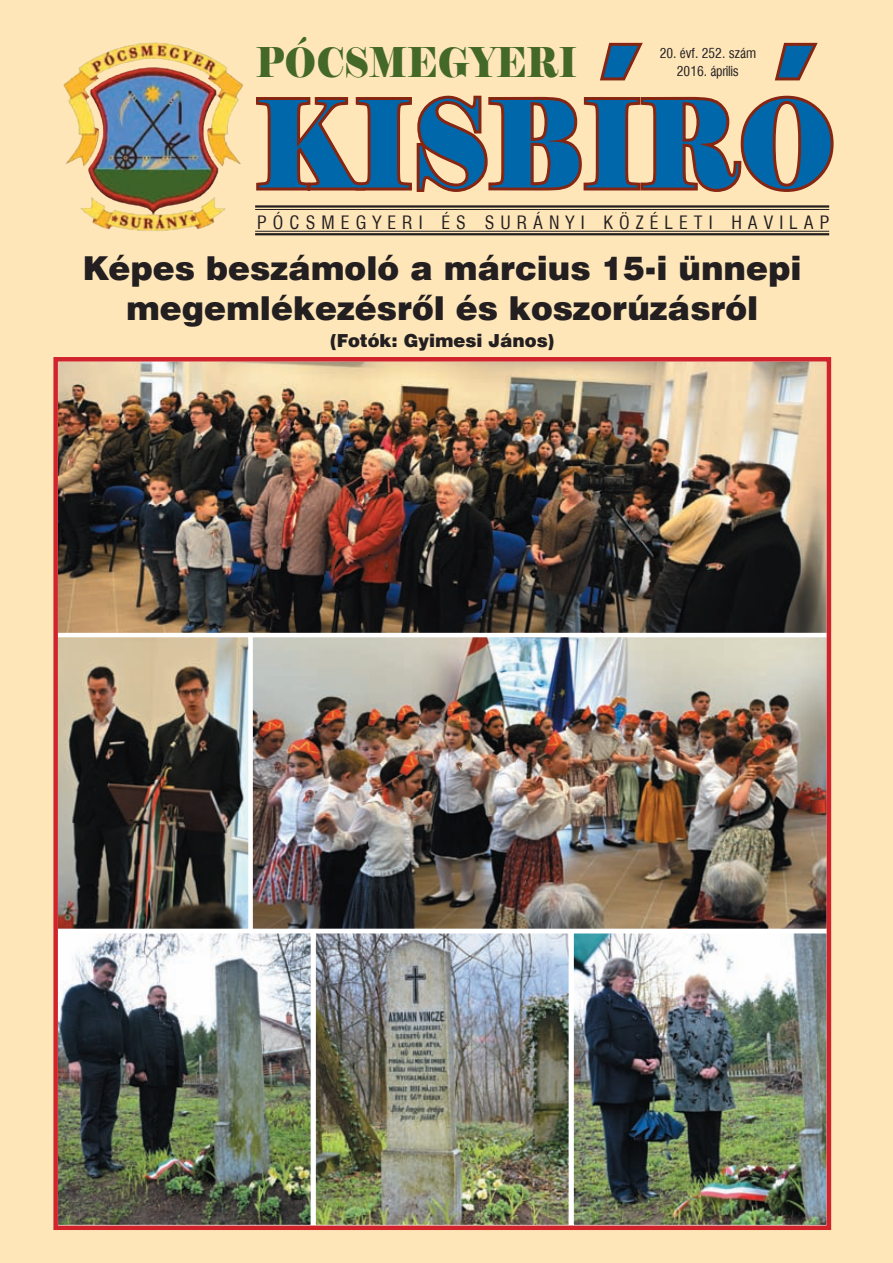
<style>
.page{position:relative;width:893px;height:1263px;background:#fee6b9}
.page>*{position:absolute;margin:0;border:0;box-sizing:border-box;transform-origin:0 0}
.t1{font:120px "Elephant";color:#0067aa;scale:.89 1}
.t2{font:40.8px "Elephant";color:#436828;scale:.86 1}
.t3{font:900 33px/39.6px "H Swiss 721";color:#231f20;text-align:center}
.t4{font:condensed 18px "H Swiss 721";letter-spacing:.335em;color:#231f20}
.t5{font:900 18px "H Swiss 721";color:#231f20}
.t6{font:condensed 13.5px/18px "H Swiss 721";color:#231f20;text-align:center}
</style>
<div class="page">
<img style="left:63px;top:42px;width:180px;height:189px">
<svg style="left:256px;top:95px;width:578px;height:97px"></svg>
<svg style="left:774px;top:42px;width:44px;height:39px"></svg>
<hr style="left:255px;top:205px;width:574px;height:3px;background:#231f20">
<hr style="left:255px;top:209px;width:574px;height:1px;background:#231f20">
<hr style="left:255px;top:233px;width:574px;height:2px;background:#231f20">
<hr style="left:255px;top:231px;width:574px;height:1px;background:#231f20">
<svg style="left:600px;top:42px;width:43px;height:39px"></svg>
<img style="left:58px;top:362px;width:768px;height:271px">
<img style="left:58px;top:638px;width:768px;height:586px">
<div style="left:53px;top:633px;width:200px;height:300px;border:4px solid #fff"></div>
<div style="left:53px;top:929px;width:262px;height:300px;border:4px solid #fff"></div>
<div style="left:311px;top:929px;width:262px;height:300px;border:4px solid #fff"></div>
<div style="left:569px;top:929px;width:262px;height:300px;border:4px solid #fff"></div>
<div style="left:53px;top:357px;width:778px;height:873px;border:4px solid #d1232a"></div>
<p class="t2" style="left:256px;top:36px;width:375px">PÓCSMEGYERI</p>
<h1 class="t1" style="left:255px;top:70px;width:654px">KISBIRO</h1>
<p class="t6" style="left:660px;top:44px;width:98px">20. ÉVF. 252. SZÁM<br>2016. ÁPRILIS</p>
<p class="t4" style="left:257px;top:211px;width:574px">PÓCSMEGYERI ÉS SURÁNYI KÖZÉLETI HAVILAP</p>
<p class="t3" style="left:83px;top:249px;width:720px">Képes beszámoló a március 15-i ünnepi megemlékezésről és koszorúzásról</p>
<p class="t5" style="left:329px;top:330px;width:227px">(Fotók: Gyimesi János)</p>
</div>
